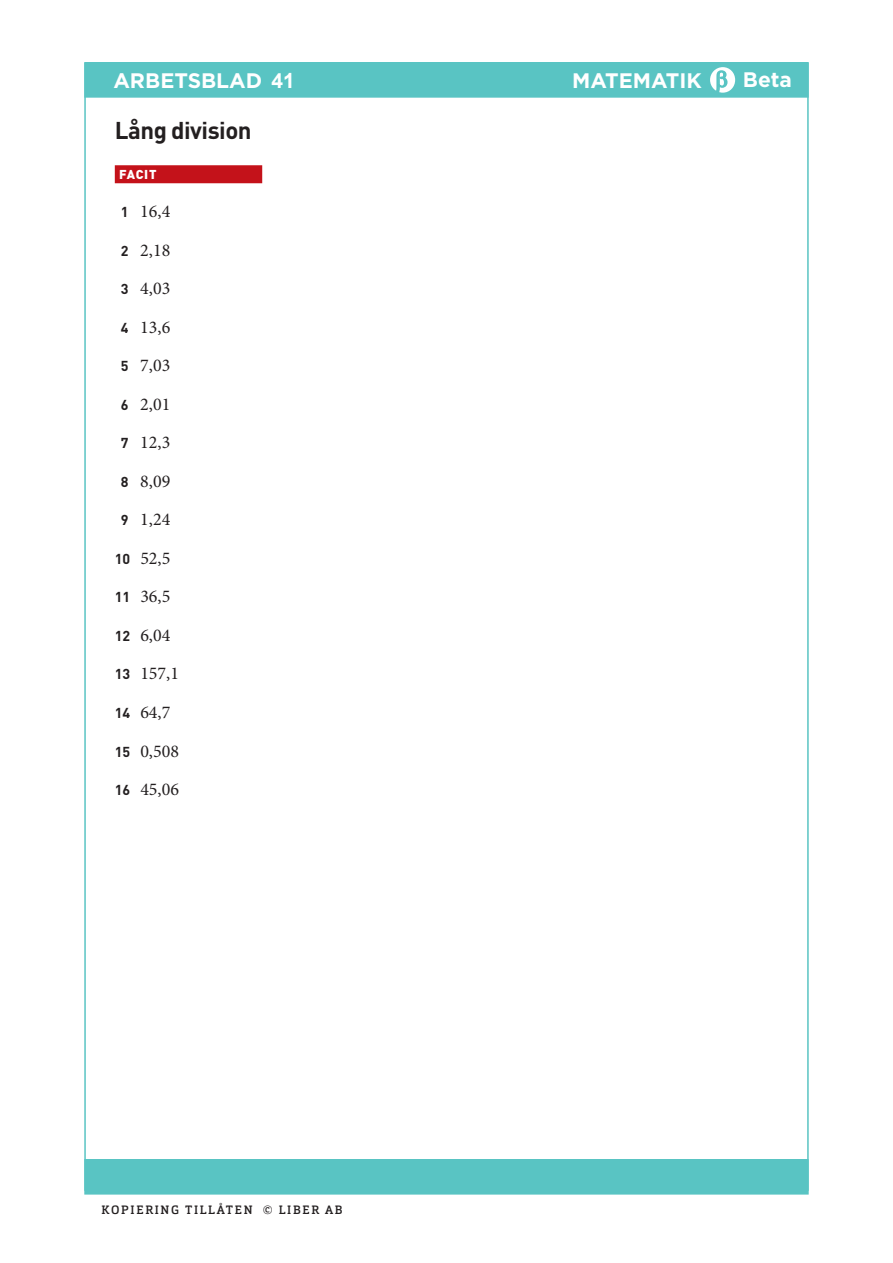
<style>
.page{position:relative;width:893px;height:1263px;background:#fff}
.page>*{position:absolute;margin:0;border:0;box-sizing:border-box;transform-origin:0 0}
.R_OH{font:700 24px "DIN Pro";letter-spacing:-.02em;color:#231f20}
.Antal_ratt{font:700 21px "Gotham";color:#fff}
.Uppgift_luft_över_li{font:18px "Minion Pro";color:#231f20}
.R_Facit_2{font:900 12.75px "DIN Pro";letter-spacing:.055em;color:#fff}
.t1{font:500 12px "Orgon Slab";letter-spacing:.14em;color:#231f20}
.t2{font:700 9px "DIN Pro";letter-spacing:.11em;color:#231f20}
.s1{font-family:"Arial"}
.s2{font-family:"DIN Pro";font-weight:700;font-size:14.25px}
</style>
<div class="page">
<div style="left:85px;top:63px;width:723px;height:34px;background:#59c4c3"></div>
<div style="left:84px;top:62px;width:725px;height:36px;border:2px solid #59c4c3"></div>
<div style="left:85px;top:1160px;width:723px;height:34px;background:#59c4c3"></div>
<div style="left:84px;top:1159px;width:725px;height:35px;border:2px solid #59c4c3"></div>
<div style="left:710px;top:67px;width:25px;height:26px;background:#fff;border-radius:50%"></div>
<div style="left:115px;top:165px;width:147px;height:18px;background:#c4121a"></div>
<svg style="left:715px;top:69px;width:14px;height:29px"></svg>
<p class="Antal_ratt" style="left:113px;top:67px;width:183px">ARBETSBLAD <span class="s1">41</span></p>
<p class="R_OH" style="left:115px;top:114px;width:138px">Lång division</p>
<p class="R_Facit_2" style="left:119px;top:166px;width:39px">FACIT</p>
<p class="Uppgift_luft_över_li" style="left:121px;top:200px;width:51px"><span class="s2">1</span> 16,4</p>
<p class="Uppgift_luft_över_li" style="left:121px;top:238px;width:51px"><span class="s2">2</span> 2,18</p>
<p class="Uppgift_luft_över_li" style="left:121px;top:277px;width:51px"><span class="s2">3</span> 4,03</p>
<p class="Uppgift_luft_över_li" style="left:121px;top:315px;width:51px"><span class="s2">4</span> 13,6</p>
<p class="Uppgift_luft_över_li" style="left:121px;top:354px;width:51px"><span class="s2">5</span> 7,03</p>
<p class="Uppgift_luft_över_li" style="left:121px;top:392px;width:51px"><span class="s2">6</span> 2,01</p>
<p class="Uppgift_luft_över_li" style="left:121px;top:431px;width:51px"><span class="s2">7</span> 12,3</p>
<p class="Uppgift_luft_över_li" style="left:121px;top:469px;width:51px"><span class="s2">8</span> 8,09</p>
<p class="Uppgift_luft_över_li" style="left:121px;top:508px;width:51px"><span class="s2">9</span> 1,24</p>
<p class="Uppgift_luft_över_li" style="left:115px;top:546px;width:57px"><span class="s2">10</span> 52,5</p>
<p class="Uppgift_luft_över_li" style="left:115px;top:585px;width:57px"><span class="s2">11</span> 36,5</p>
<p class="Uppgift_luft_över_li" style="left:115px;top:623px;width:57px"><span class="s2">12</span> 6,04</p>
<p class="Uppgift_luft_över_li" style="left:115px;top:662px;width:66px"><span class="s2">13</span> 157,1</p>
<p class="Uppgift_luft_över_li" style="left:115px;top:700px;width:57px"><span class="s2">14</span> 64,7</p>
<p class="Uppgift_luft_över_li" style="left:115px;top:739px;width:66px"><span class="s2">15</span> 0,508</p>
<p class="Uppgift_luft_över_li" style="left:115px;top:777px;width:66px"><span class="s2">16</span> 45,06</p>
<p class="t1" style="left:101px;top:1202px;width:243px">KOPIERING TILLÅTEN © LIBER AB</p>
<p class="t2" style="left:115px;top:1201px;width:83px">HEJ © LIBER AB</p>
<p class="Antal_ratt" style="left:572px;top:66px;width:131px">MATEMATIK</p>
<p class="Antal_ratt" style="left:743px;top:66px;width:51px">Beta</p>
</div>
